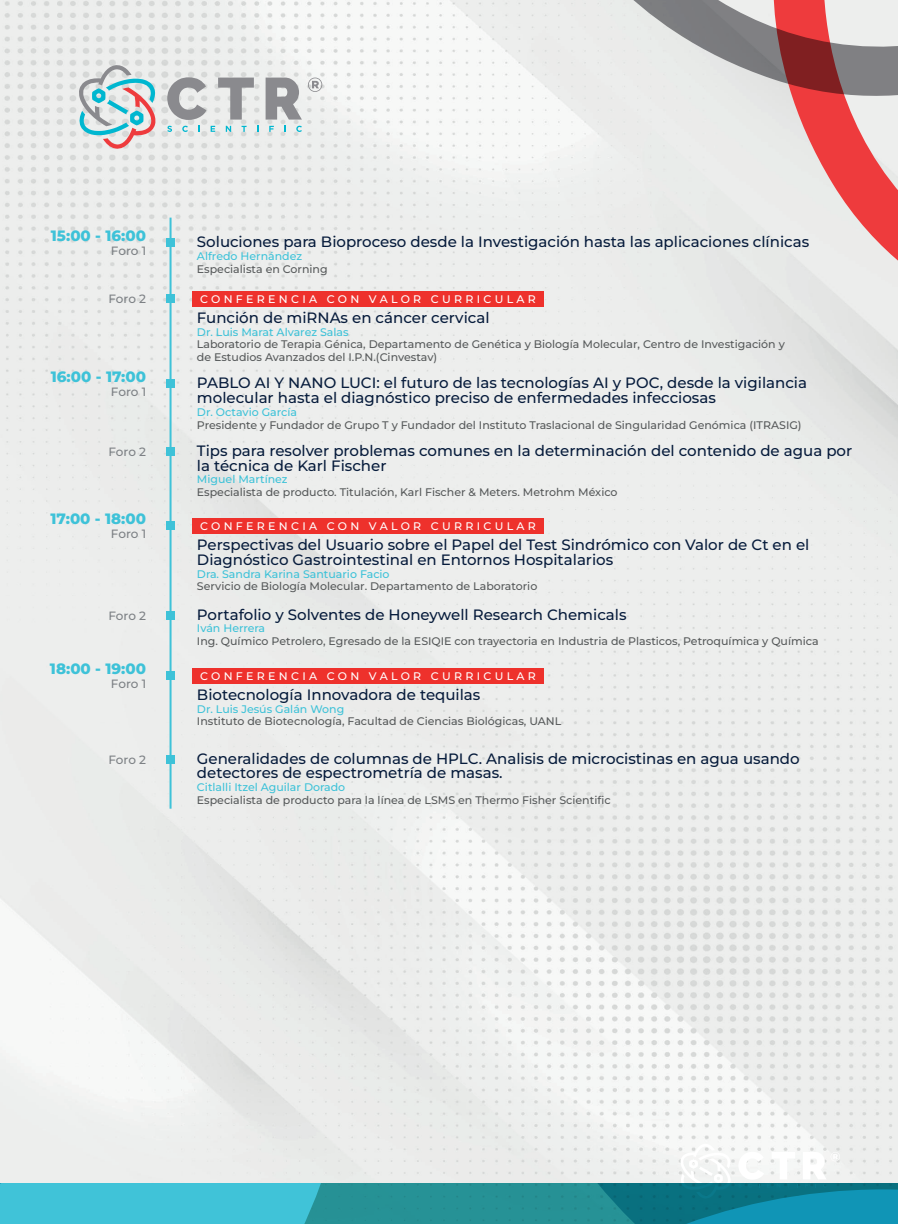
<style>
.page{position:relative;width:898px;height:1224px;background:#fff}
.page>*{position:absolute;margin:0;border:0;box-sizing:border-box;transform-origin:0 0}
.t1{font:500 15px/14.8px "Montserrat";color:#071c3c}
.t2{font:800 15px "Montserrat";color:#3ec2d8}
.t3{font:500 12px "Montserrat";letter-spacing:-.01em;color:#7d8185}
.t4{font:500 11px/12.8px "Montserrat";color:#575a5b}
.t5{font:500 11px "Montserrat";color:#3ec2d8}
.t6{font:500 11px "Montserrat";letter-spacing:.3em;color:#fff}
</style>
<div class="page">
<img style="left:0;top:0;width:897px;height:1143px">
<svg style="left:749px;top:96px;width:148px;height:217px;background:#eac1c1"></svg>
<svg style="left:600px;top:0;width:297px;height:96px;background:#bda7a7"></svg>
<svg style="left:0;top:1143px;width:897px;height:81px;background:#88c5cc"></svg>
<hr style="left:169px;top:218px;width:2px;height:591px;background:#3ec2d8">
<div style="left:166px;top:239px;width:9px;height:8px;background:#3ec2d8"></div>
<div style="left:166px;top:294px;width:9px;height:9px;background:#3ec2d8"></div>
<div style="left:166px;top:380px;width:9px;height:8px;background:#3ec2d8"></div>
<div style="left:166px;top:447px;width:9px;height:9px;background:#3ec2d8"></div>
<div style="left:166px;top:521px;width:9px;height:9px;background:#3ec2d8"></div>
<div style="left:166px;top:611px;width:9px;height:9px;background:#3ec2d8"></div>
<div style="left:192px;top:291px;width:351px;height:15px;background:#ee312c"></div>
<div style="left:192px;top:518px;width:351px;height:16px;background:#ee312c"></div>
<div style="left:166px;top:671px;width:9px;height:9px;background:#3ec2d8"></div>
<div style="left:166px;top:755px;width:9px;height:9px;background:#3ec2d8"></div>
<div style="left:192px;top:668px;width:351px;height:16px;background:#ee312c"></div>
<svg style="left:167px;top:126px;width:5px;height:6px"></svg>
<svg style="left:182px;top:126px;width:6px;height:6px"></svg>
<svg style="left:198px;top:126px;width:2px;height:6px"></svg>
<svg style="left:210px;top:126px;width:5px;height:6px"></svg>
<svg style="left:226px;top:126px;width:5px;height:6px"></svg>
<svg style="left:241px;top:126px;width:5px;height:6px"></svg>
<svg style="left:269px;top:126px;width:5px;height:6px"></svg>
<svg style="left:296px;top:126px;width:6px;height:6px"></svg>
<svg style="left:167px;top:77px;width:39px;height:43px;background:#b7b7b9"></svg>
<svg style="left:218px;top:78px;width:36px;height:42px;background:#bcbdbe"></svg>
<svg style="left:265px;top:78px;width:37px;height:42px;background:#a5a6a8"></svg>
<svg style="left:308px;top:78px;width:14px;height:14px"></svg>
<svg style="left:78px;top:64px;width:77px;height:85px;background:#c1cdd0"></svg>
<p class="t2" style="left:51px;top:225px;width:97px">15:00 - 16:00</p>
<p class="t3" style="left:111px;top:243px;width:37px">Foro 1</p>
<p class="t3" style="left:108px;top:290px;width:39px">Foro 2</p>
<p class="t1" style="left:197px;top:234px;width:613px">Soluciones para Bioproceso desde la Investigación hasta las aplicaciones clínicas</p>
<p class="t5" style="left:197px;top:248px;width:107px">Alfredo Hernández</p>
<p class="t4" style="left:197px;top:262px;width:132px">Especialista en Corning</p>
<p class="t6" style="left:200px;top:291px;width:337px">CONFERENCIA CON VALOR CURRICULAR</p>
<p class="t1" style="left:197px;top:309px;width:294px">Función de miRNAs en cáncer cervical</p>
<p class="t5" style="left:197px;top:324px;width:153px">Dr. Luis Marat Alvarez Salas</p>
<p class="t4" style="left:197px;top:338px;width:589px">Laboratorio de Terapia Génica, Departamento de Genética y Biología Molecular, Centro de Investigación y de Estudios Avanzados del I.P.N.(Cinvestav)</p>
<p class="t2" style="left:51px;top:366px;width:97px">16:00 - 17:00</p>
<p class="t3" style="left:111px;top:384px;width:37px">Foro 1</p>
<p class="t1" style="left:197px;top:375px;width:611px">PABLO AI Y NANO LUCI: el futuro de las tecnologías AI y POC, desde la vigilancia molecular hasta el diagnóstico preciso de enfermedades infecciosas</p>
<p class="t5" style="left:197px;top:404px;width:102px">Dr. Octavio García</p>
<p class="t4" style="left:197px;top:418px;width:606px">Presidente y Fundador de Grupo T y Fundador del Instituto Traslacional de Singularidad Genómica (ITRASIG)</p>
<p class="t3" style="left:108px;top:443px;width:39px">Foro 2</p>
<p class="t1" style="left:197px;top:443px;width:656px">Tips para resolver problemas comunes en la determinación del contenido de agua por la técnica de Karl Fischer</p>
<p class="t5" style="left:197px;top:472px;width:92px">Miguel Martínez</p>
<p class="t4" style="left:197px;top:486px;width:422px">Especialista de producto. Titulación, Karl Fischer &amp; Meters. Metrohm México</p>
<p class="t2" style="left:50px;top:508px;width:97px">17:00 - 18:00</p>
<p class="t3" style="left:111px;top:526px;width:37px">Foro 1</p>
<p class="t1" style="left:197px;top:537px;width:613px">Perspectivas del Usuario sobre el Papel del Test Sindrómico con Valor de Ct en el<br>Diagnóstico Gastrointestinal en Entornos Hospitalarios</p>
<p class="t5" style="left:197px;top:566px;width:194px">Dra. Sandra Karina Santuario Facio</p>
<p class="t4" style="left:197px;top:580px;width:342px">Servicio de Biología Molecular. Departamento de Laboratorio</p>
<p class="t3" style="left:108px;top:607px;width:39px">Foro 2</p>
<p class="t1" style="left:197px;top:606px;width:431px">Portafolio y Solventes de Honeywell Research Chemicals</p>
<p class="t5" style="left:197px;top:621px;width:70px">Iván Herrera</p>
<p class="t4" style="left:197px;top:635px;width:623px">Ing. Químico Petrolero, Egresado de la ESIQIE con trayectoria en Industria de Plasticos, Petroquímica y Química</p>
<p class="t6" style="left:200px;top:519px;width:337px">CONFERENCIA CON VALOR CURRICULAR</p>
<p class="t2" style="left:50px;top:657px;width:98px">18:00 - 19:00</p>
<p class="t3" style="left:111px;top:676px;width:37px">Foro 1</p>
<p class="t6" style="left:200px;top:669px;width:337px">CONFERENCIA CON VALOR CURRICULAR</p>
<p class="t1" style="left:197px;top:687px;width:285px">Biotecnología Innovadora de tequilas</p>
<p class="t5" style="left:197px;top:701px;width:149px">Dr. Luis Jesús Galán Wong</p>
<p class="t4" style="left:197px;top:715px;width:366px">Instituto de Biotecnología, Facultad de Ciencias Biológicas, UANL</p>
<p class="t3" style="left:108px;top:751px;width:39px">Foro 2</p>
<p class="t1" style="left:197px;top:750px;width:604px">Generalidades de columnas de HPLC. Analisis de microcistinas en agua usando detectores de espectrometría de masas.</p>
<p class="t5" style="left:197px;top:780px;width:150px">Citlalli Itzel Aguilar Dorado</p>
<p class="t4" style="left:197px;top:793px;width:415px">Especialista de producto para la línea de LSMS en Thermo Fisher Scientific</p>
</div>
